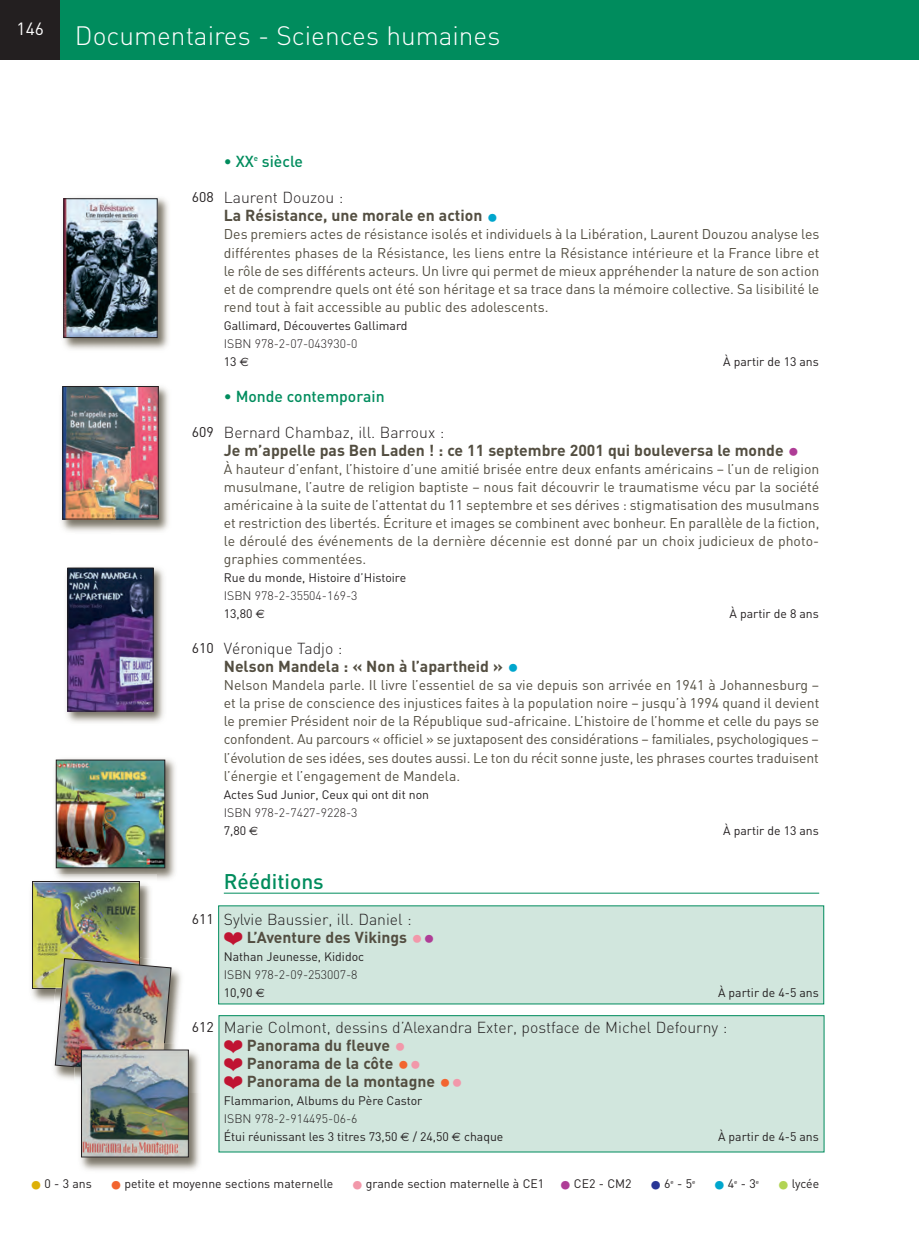
<style>
.page{position:relative;width:919px;height:1242px;background:#fff}
.page>*{position:absolute;margin:0;border:0;box-sizing:border-box;transform-origin:0 0}
.t1{font:300 26.25px "DIN";color:#fff}
.t2{font:500 21px "DIN";color:#008c5d}
.t3{font:17.5px "DIN";color:#fff}
.t4{font:700 15.75px/18px "DIN";color:#534e41}
.t5{font:300 15.75px "DIN";color:#231f20}
.t6{font:500 15.75px "DIN";color:#008c5d}
.t7{font:14px/18px "DIN";color:#534e41;text-align:justify}
.t8{font:14px "DIN";color:#231f20}
.t9{font:12.25px/18px "DIN";color:#231f20}
.s1{font-weight:300;color:#231f20}
.s2{font-size:24.5px;color:#00a6cd}
.s3{font-weight:300}
.s4{font-family:"Euro Sans";font-size:12.08px}
.s5{font-size:24.5px;color:#af3d96}
.s6{color:#c01432}
.s7{font-size:24.5px;color:#f298aa}
.s8{font-size:24.5px;color:#f2642f}
.s9{font-size:26.25px;color:#ddb008}
.s10{font-size:26.25px;color:#f2642f}
.s11{font-size:26.25px;color:#f298aa}
.s12{font-size:26.25px;color:#af3d96}
.s13{font-size:26.25px;color:#293695}
.s14{font-size:26.25px;color:#00a6cd}
.s15{font-size:26.25px;color:#b2d454}
</style>
<div class="page">
<div style="left:219px;top:1015px;width:605px;height:136px;background:#d1e6dd"></div>
<div style="left:219px;top:1015px;width:605px;height:136px;border:1px solid #008c5d"></div>
<div style="left:219px;top:905px;width:605px;height:98px;background:#d1e6dd"></div>
<hr style="left:918px;top:0;width:1px;height:60px;background:#008c5d">
<div style="left:0;top:0;width:918px;height:60px;background:#008c5d"></div>
<div style="left:0;top:0;width:60px;height:60px;background:#231f20"></div>
<hr style="left:224px;top:892px;width:595px;height:1px;background:#008c5d">
<img style="left:63px;top:197px;width:106px;height:153px">
<img style="left:66px;top:201px;width:89px;height:134px">
<div style="left:64px;top:199px;width:93px;height:138px;border:1px solid #231f20"></div>
<img style="left:61px;top:386px;width:108px;height:146px">
<img style="left:65px;top:388px;width:91px;height:129px">
<img style="left:66px;top:567px;width:98px;height:156px">
<img style="left:70px;top:570px;width:81px;height:139px">
<div style="left:68px;top:568px;width:85px;height:143px;border:1px solid #231f20"></div>
<img style="left:157px;top:758px;width:18px;height:122px">
<img style="left:55px;top:758px;width:102px;height:116px">
<img style="left:58px;top:762px;width:105px;height:103px">
<div style="left:56px;top:760px;width:109px;height:107px;border:1px solid #231f20"></div>
<img style="left:31px;top:874px;width:126px;height:128px">
<img style="left:34px;top:883px;width:103px;height:103px">
<div style="left:32px;top:881px;width:107px;height:107px;border:1px solid #231f20"></div>
<img style="left:47px;top:959px;width:134px;height:121px">
<img style="left:55px;top:950px;width:84px;height:8px">
<img style="left:55px;top:958px;width:116px;height:116px">
<img style="left:80px;top:1092px;width:120px;height:78px">
<img style="left:188px;top:1049px;width:11px;height:43px">
<img style="left:75px;top:1043px;width:106px;height:49px">
<img style="left:75px;top:1043px;width:89px;height:31px">
<img style="left:83px;top:1051px;width:103px;height:103px">
<div style="left:81px;top:1049px;width:107px;height:107px;border:1px solid #231f20"></div>
<p class="t3" style="left:17px;top:19px;width:29px">146</p>
<p class="t1" style="left:75px;top:20px;width:427px">Documentaires - Sciences humaines</p>
<p class="t8" style="left:192px;top:189px;width:23px">608</p>
<p class="t8" style="left:192px;top:423px;width:23px">609</p>
<p class="t8" style="left:192px;top:640px;width:23px">610</p>
<p class="t6" style="left:224px;top:152px;width:81px">• XX<sup>e</sup> siècle</p>
<p class="t4" style="left:224px;top:189px;width:276px"><span class="s1">Laurent Douzou :<br></span>La Résistance, une morale en action <span class="s2">•</span></p>
<p class="t7" style="left:224px;top:225px;width:597px">Des premiers actes de résistance isolés et individuels à la Libération, Laurent Douzou analyse les différentes phases de la Résistance, les liens entre la Résistance intérieure et la France libre et le rôle de ses différents acteurs. Un livre qui permet de mieux appréhender la nature de son action et de comprendre quels ont été son héritage et sa trace dans la mémoire collective. Sa lisibilité le rend tout à fait accessible au public des adolescents.</p>
<p class="t9" style="left:224px;top:316px;width:185px">Gallimard, Découvertes Gallimard<br><span class="s3">ISBN 978-2-07-043930-0<br></span>13 <span class="s4">€</span></p>
<p class="t9" style="left:723px;top:352px;width:97px">À partir de 13 ans</p>
<p class="t6" style="left:224px;top:387px;width:162px">• Monde contemporain</p>
<p class="t4" style="left:224px;top:423px;width:577px"><span class="s1">Bernard Chambaz, ill. Barroux :<br></span>Je m’appelle pas Ben Laden ! : ce 11 septembre 2001 qui bouleversa le monde <span class="s5">•</span></p>
<p class="t7" style="left:224px;top:460px;width:597px">À hauteur d’enfant, l’histoire d’une amitié brisée entre deux enfants américains – l’un de religion musulmane, l’autre de religion baptiste – nous fait découvrir le traumatisme vécu par la société américaine à la suite de l’attentat du 11 septembre et ses dérives : stigmatisation des musulmans et restriction des libertés. Écriture et images se combinent avec bonheur. En parallèle de la fiction, le déroulé des événements de la dernière décennie est donné par un choix judicieux de photo - graphies commentées.</p>
<p class="t9" style="left:224px;top:569px;width:184px">Rue du monde, Histoire d’Histoire<br><span class="s3">ISBN 978-2-35504-169-3<br></span>13,80 <span class="s4">€</span></p>
<p class="t9" style="left:730px;top:605px;width:91px">À partir de 8 ans</p>
<p class="t4" style="left:224px;top:639px;width:297px"><span class="s1">Véronique Tadjo :<br></span>Nelson Mandela : « Non à l’apartheid » <span class="s2">•</span></p>
<p class="t7" style="left:224px;top:676px;width:597px">Nelson Mandela parle. Il livre l’essentiel de sa vie depuis son arrivée en 1941 à Johannesburg – et la prise de conscience des injustices faites à la population noire – jusqu’à 1994 quand il devient le premier Président noir de la République sud-africaine. L’histoire de l’homme et celle du pays se confondent. Au parcours « officiel » se juxtaposent des considérations – familiales, psychologiques – l’évolution de ses idées, ses doutes aussi. Le ton du récit sonne juste, les phrases courtes traduisent l’énergie et l’engagement de Mandela.</p>
<p class="t9" style="left:224px;top:785px;width:207px">Actes Sud Junior, Ceux qui ont dit non<br><span class="s3">ISBN 978-2-7427-9228-3<br></span>7,80 <span class="s4">€</span></p>
<p class="t9" style="left:723px;top:821px;width:97px">À partir de 13 ans</p>
<p class="t8" style="left:192px;top:910px;width:23px">611</p>
<p class="t8" style="left:192px;top:1018px;width:23px">612</p>
<p class="t2" style="left:224px;top:869px;width:101px">Rééditions</p>
<p class="t5" style="left:224px;top:910px;width:189px">Sylvie Baussier, ill. Daniel :</p>
<p class="t4" style="left:224px;top:928px;width:213px"><span class="s6">▪</span> L’Aventure des Vikings <span class="s7">•</span><span class="s5">•</span></p>
<p class="t9" style="left:224px;top:947px;width:142px">Nathan Jeunesse, Kididoc<br><span class="s3">ISBN 978-2-09-253007-8<br></span>10,90 <span class="s4">€</span></p>
<p class="t9" style="left:718px;top:983px;width:102px">À partir de 4-5 ans</p>
<p class="t5" style="left:224px;top:1018px;width:505px">Marie Colmont, dessins d’Alexandra Exter, postface de Michel Defourny :</p>
<p class="t4" style="left:224px;top:1036px;width:184px"><span class="s6">▪</span> Panorama du fleuve <span class="s7">•</span></p>
<p class="t4" style="left:224px;top:1054px;width:199px"><span class="s6">▪</span> Panorama de la côte <span class="s8">•</span><span class="s7">•</span></p>
<p class="t4" style="left:224px;top:1072px;width:241px"><span class="s6">▪</span> Panorama de la montagne <span class="s8">•</span><span class="s7">•</span></p>
<p class="t9" style="left:224px;top:1091px;width:281px">Flammarion, Albums du Père Castor<br><span class="s3">ISBN 978-2-914495-06-6<br></span>Étui réunissant les 3 titres 73,50 <span class="s4">€</span> / 24,50 <span class="s4">€</span> chaque</p>
<p class="t9" style="left:718px;top:1127px;width:102px">À partir de 4-5 ans</p>
<p class="t9" style="left:29px;top:1174px;width:668px"><span class="s9">•</span>0 - 3 ans <span class="s10">•</span>petite et moyenne sections maternelle <span class="s11">•</span>grande section maternelle à CE1 <span class="s12">•</span>CE2 - CM2 <span class="s13">•</span>6<sup>e</sup> - 5<sup>e</sup></p>
<p class="t9" style="left:712px;top:1174px;width:48px"><span class="s14">•</span>4<sup>e</sup> - 3<sup>e</sup></p>
<p class="t9" style="left:776px;top:1174px;width:44px"><span class="s15">•</span>lycée</p>
</div>
